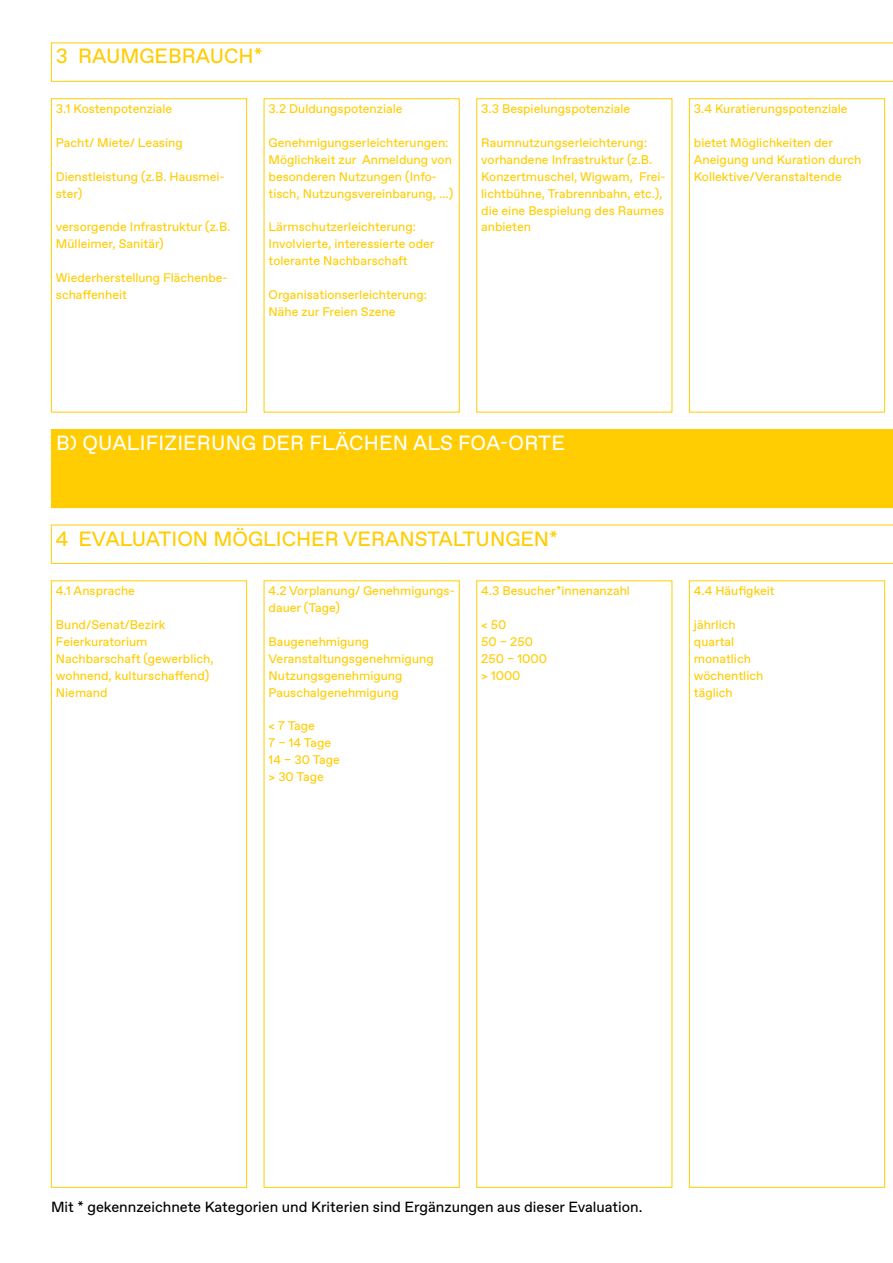
<style>
.page{position:relative;width:893px;height:1263px;background:#fff}
.page>*{position:absolute;margin:0;border:0;box-sizing:border-box;transform-origin:0 0}
.t1{font:20.55px "Favorit Pro";color:#ffcd02}
.t2{font:20.55px "Favorit Pro";letter-spacing:.01em;color:#fff}
.t3{font:14.7px "Favorit Pro";color:#000}
.t4{font:12.45px/17px "Favorit Pro";color:#ffcd02}
</style>
<div class="page">
<div style="left:51px;top:98px;width:196px;height:314px;border:1px solid #ffcd02"></div>
<div style="left:264px;top:98px;width:196px;height:314px;border:1px solid #ffcd02"></div>
<div style="left:476px;top:98px;width:196px;height:314px;border:1px solid #ffcd02"></div>
<div style="left:689px;top:98px;width:196px;height:314px;border:1px solid #ffcd02"></div>
<div style="left:51px;top:580px;width:196px;height:608px;border:1px solid #ffcd02"></div>
<svg style="left:51px;top:525px;width:842px;height:39px"></svg>
<div style="left:51px;top:429px;width:842px;height:79px;background:#ffcd02"></div>
<div style="left:264px;top:580px;width:196px;height:608px;border:1px solid #ffcd02"></div>
<div style="left:476px;top:580px;width:196px;height:608px;border:1px solid #ffcd02"></div>
<div style="left:689px;top:580px;width:196px;height:608px;border:1px solid #ffcd02"></div>
<svg style="left:51px;top:43px;width:842px;height:39px"></svg>
<h1 class="t1" style="left:56px;top:43px;width:208px">3 RAUMGEBRAUCH*</h1>
<p class="t4" style="left:56px;top:100px;width:118px">3.1 Kostenpotenziale</p>
<p class="t4" style="left:56px;top:134px;width:128px">Pacht/ Miete/ Leasing</p>
<p class="t4" style="left:56px;top:168px;width:170px">Dienstleistung (z.B. Hausmei&shy;ster)</p>
<p class="t4" style="left:56px;top:218px;width:176px">versorgende Infrastruktur (z.B.<br>Mülleimer, Sanitär)</p>
<p class="t4" style="left:56px;top:269px;width:173px">Wiederherstellung Flächenbe&shy;schaffenheit</p>
<p class="t4" style="left:269px;top:100px;width:135px">3.2 Duldungspotenziale</p>
<p class="t4" style="left:269px;top:134px;width:186px">Genehmigungserleichterungen:<br>Möglichkeit zur Anmeldung von besonderen Nutzungen (Info&shy;tisch, Nutzungsvereinbarung, …)</p>
<p class="t4" style="left:269px;top:218px;width:167px">Lärmschutzerleichterung:<br>Involvierte, interessierte oder tolerante Nachbarschaft</p>
<p class="t4" style="left:269px;top:286px;width:160px">Organisationserleichterung:<br>Nähe zur Freien Szene</p>
<p class="t4" style="left:481px;top:100px;width:150px">3.3 Bespielungspotenziale</p>
<p class="t4" style="left:481px;top:134px;width:186px">Raumnutzungserleichterung: vorhandene Infrastruktur (z.B.<br>Konzertmuschel, Wigwam, Frei&shy;lichtbühne, Trabrennbahn, etc.), die eine Bespielung des Raumes anbieten</p>
<p class="t4" style="left:694px;top:100px;width:155px">3.4 Kuratierungspotenziale</p>
<p class="t4" style="left:694px;top:134px;width:169px">bietet Möglichkeiten der<br>Aneigung und Kuration durch<br>Kollektive/Veranstaltende</p>
<h1 class="t2" style="left:56px;top:429px;width:510px">B) QUALIFIZIERUNG DER FLÄCHEN ALS FOA-ORTE</h1>
<h1 class="t1" style="left:56px;top:525px;width:504px">4 EVALUATION MÖGLICHER VERANSTALTUNGEN*</h1>
<p class="t4" style="left:56px;top:582px;width:81px">4.1 Ansprache</p>
<p class="t4" style="left:56px;top:616px;width:159px">Bund/Senat/Bezirk<br>Feierkuratorium<br>Nachbarschaft (gewerblich, wohnend, kulturschaffend)<br>Niemand</p>
<p class="t4" style="left:269px;top:582px;width:188px">4.2 Vorplanung/ Genehmigungs&shy;dauer (Tage)</p>
<p class="t4" style="left:269px;top:633px;width:167px">Baugenehmigung<br>Veranstaltungsgenehmigung<br>Nutzungsgenehmigung<br>Pauschalgenehmigung</p>
<p class="t4" style="left:269px;top:717px;width:73px">&lt; 7 Tage<br>7 – 14 Tage<br>14 – 30 Tage &gt; 30 Tage</p>
<p class="t4" style="left:481px;top:582px;width:150px">4.3 Besucher*innenanzahl</p>
<p class="t4" style="left:481px;top:616px;width:67px">&lt; 50<br>50 – 250<br>250 – 1000 &gt; 1000</p>
<p class="t4" style="left:694px;top:582px;width:82px">4.4 Häufigkeit</p>
<p class="t4" style="left:694px;top:616px;width:71px">jährlich quartal monatlich wöchentlich täglich</p>
<p class="t3" style="left:51px;top:1197px;width:593px">Mit * gekennzeichnete Kategorien und Kriterien sind Ergänzungen aus dieser Evaluation.</p>
</div>
